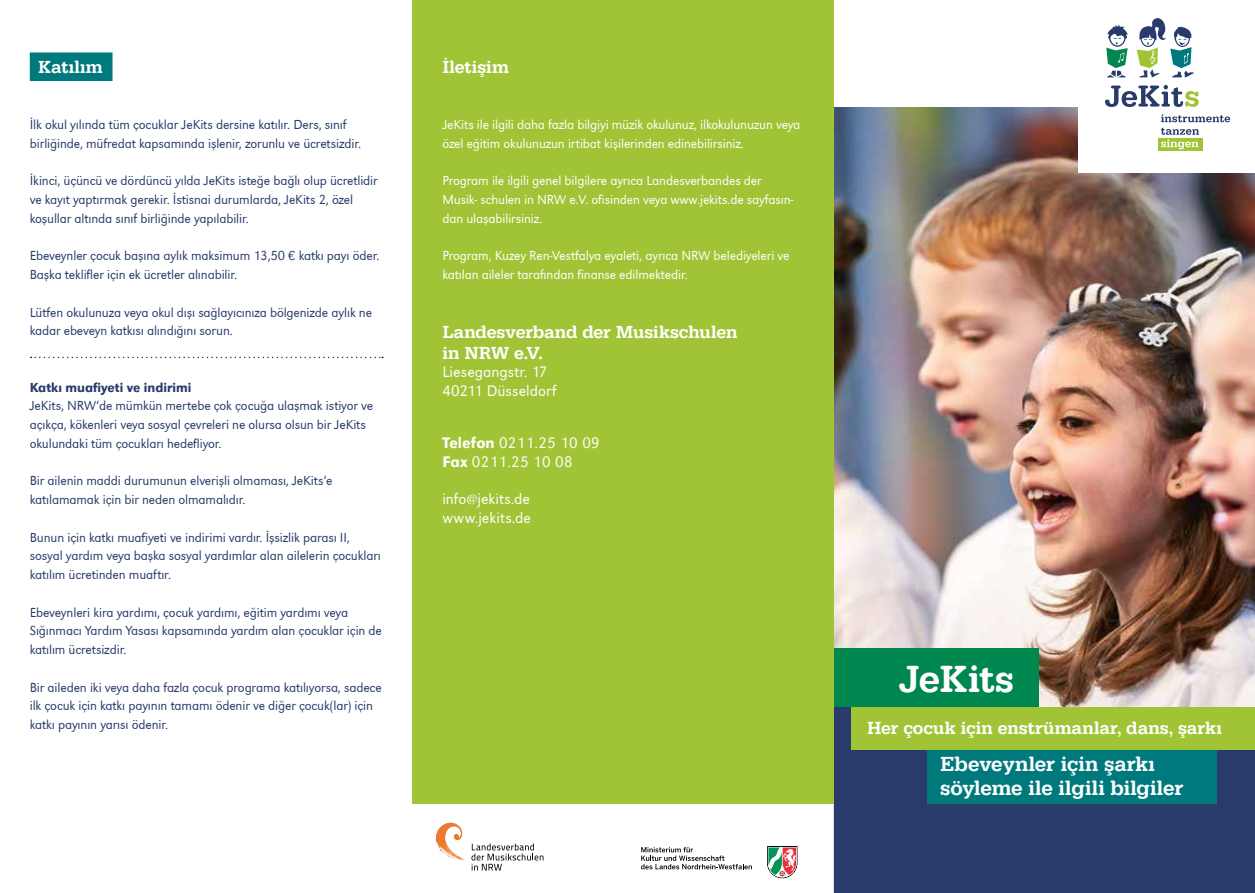
<style>
.page{position:relative;width:1255px;height:893px;background:#fff}
.page>*{position:absolute;margin:0;border:0;box-sizing:border-box;transform-origin:0 0}
.t1{font:500 39px "Typewriter URW";letter-spacing:-.015em;color:#fff}
.t2{font:500 21px/24px "Typewriter URW";letter-spacing:-.005em;color:#fff}
.t3{font:500 18px/21px "Typewriter URW";color:#fff}
.t4{font:300 15.75px/18.8px "URW Grotesk";letter-spacing:.005em;color:#fff}
.t5{font:300 13.5px/18.8px "URW Grotesk";letter-spacing:-.01em;color:#283b6b}
.t6{font:300 13.5px/18.8px "URW Grotesk";letter-spacing:-.01em;color:#fff}
.t7{font:500 13.5px "URW Grotesk";color:#283b6b}
.s1{font-weight:500}
</style>
<div class="page">
<img style="left:833px;top:107px;width:421px;height:594px">
<div style="left:833px;top:701px;width:421px;height:192px;background:#283b6b"></div>
<div style="left:927px;top:740px;width:289px;height:64px;background:#00797d"></div>
<div style="left:851px;top:707px;width:403px;height:42px;background:#a1c436"></div>
<div style="left:833px;top:648px;width:205px;height:59px;background:#008750"></div>
<div style="left:30px;top:53px;width:82px;height:28px;background:#00797d"></div>
<div style="left:1078px;top:0;width:176px;height:172px;background:#fff"></div>
<div style="left:1157px;top:138px;width:45px;height:13px;background:#a1c436"></div>
<svg style="left:1105px;top:85px;width:93px;height:22px"></svg>
<svg style="left:1161px;top:114px;width:69px;height:8px"></svg>
<svg style="left:1160px;top:128px;width:38px;height:21px"></svg>
<svg style="left:1106px;top:25px;width:21px;height:52px"></svg>
<svg style="left:1136px;top:18px;width:57px;height:59px"></svg>
<div style="left:412px;top:0;width:421px;height:803px;background:#a1c436"></div>
<svg style="left:31px;top:357px;width:352px;height:1px"></svg>
<svg style="left:767px;top:846px;width:30px;height:32px"></svg>
<svg style="left:641px;top:847px;width:110px;height:22px"></svg>
<svg style="left:471px;top:843px;width:72px;height:27px"></svg>
<svg style="left:436px;top:823px;width:29px;height:38px"></svg>
<h3 class="t3" style="left:38px;top:57px;width:66px">Katılım</h3>
<p class="t5" style="left:30px;top:115px;width:333px">İlk okul yılında tüm çocuklar JeKits dersine katılır. Ders, sınıf birliğinde, müfredat kapsamında işlenir, zorunlu ve ücretsizdir.</p>
<p class="t5" style="left:30px;top:171px;width:349px">İkinci, üçüncü ve dördüncü yılda JeKits isteğe bağlı olup ücretlidir ve kayıt yaptırmak gerekir. İstisnai durumlarda, JeKits 2, özel koşullar altında sınıf birliğinde yapılabilir.</p>
<p class="t5" style="left:30px;top:246px;width:351px">Ebeveynler çocuk başına aylık maksimum 13,50 € katkı payı öder.<br>Başka teklifler için ek ücretler alınabilir.</p>
<p class="t5" style="left:30px;top:303px;width:344px">Lütfen okulunuza veya okul dışı sağlayıcınıza bölgenizde aylık ne kadar ebeveyn katkısı alındığını sorun.</p>
<p class="t7" style="left:30px;top:379px;width:163px">Katkı muafiyeti ve indirimi</p>
<p class="t5" style="left:30px;top:396px;width:345px">JeKits, NRW‘de mümkün mertebe çok çocuğa ulaşmak istiyor ve açıkça, kökenleri veya sosyal çevreleri ne olursa olsun bir JeKits okulundaki tüm çocukları hedefliyor.</p>
<p class="t5" style="left:30px;top:471px;width:304px">Bir ailenin maddi durumunun elverişli olmaması, JeKits‘e katılamamak için bir neden olmamalıdır.</p>
<p class="t5" style="left:30px;top:528px;width:353px">Bunun için katkı muafiyeti ve indirimi vardır. İşsizlik parası II, sosyal yardım veya başka sosyal yardımlar alan ailelerin çocukları katılım ücretinden muaftır.</p>
<p class="t5" style="left:30px;top:603px;width:354px">Ebeveynleri kira yardımı, çocuk yardımı, eğitim yardımı veya<br>Sığınmacı Yardım Yasası kapsamında yardım alan çocuklar için de katılım ücretsizdir.</p>
<p class="t5" style="left:30px;top:678px;width:353px">Bir aileden iki veya daha fazla çocuk programa katılıyorsa, sadece ilk çocuk için katkı payının tamamı ödenir ve diğer çocuk(lar) için katkı payının yarısı ödenir.</p>
<h3 class="t3" style="left:442px;top:57px;width:68px">İletişim</h3>
<p class="t6" style="left:442px;top:115px;width:359px">JeKits ile ilgili daha fazla bilgiyi müzik okulunuz, ilkokulunuzun veya özel eğitim okulunuzun irtibat kişilerinden edinebilirsiniz.</p>
<p class="t6" style="left:442px;top:171px;width:352px">Program ile ilgili genel bilgilere ayrıca Landesverbandes der<br>Musik- schulen in NRW e.V. ofisinden veya www.jekits.de sayfasın&shy;dan ulaşabilirsiniz.</p>
<p class="t6" style="left:442px;top:246px;width:348px">Program, Kuzey Ren-Vestfalya eyaleti, ayrıca NRW belediyeleri ve katılan aileler tarafından finanse edilmektedir.</p>
<h3 class="t3" style="left:442px;top:321px;width:296px">Landesverband der Musikschulen in NRW e.V.</h3>
<p class="t4" style="left:442px;top:363px;width:116px">Liesegangstr. 17<br>40211 Düsseldorf</p>
<p class="t4" style="left:442px;top:433px;width:159px"><span class="s1">Telefon</span> 0211.25 10 09<br><span class="s1">Fax</span> 0211.25 10 08</p>
<p class="t4" style="left:442px;top:489px;width:90px">info@jekits.de www.jekits.de</p>
<h1 class="t1" style="left:898px;top:656px;width:117px">JeKits</h1>
<h3 class="t3" style="left:867px;top:717px;width:356px">Her çocuk için enstrümanlar, dans, şarkı</h3>
<h2 class="t2" style="left:940px;top:753px;width:245px">Ebeveynler için şarkı söyleme ile ilgili bilgiler</h2>
</div>
